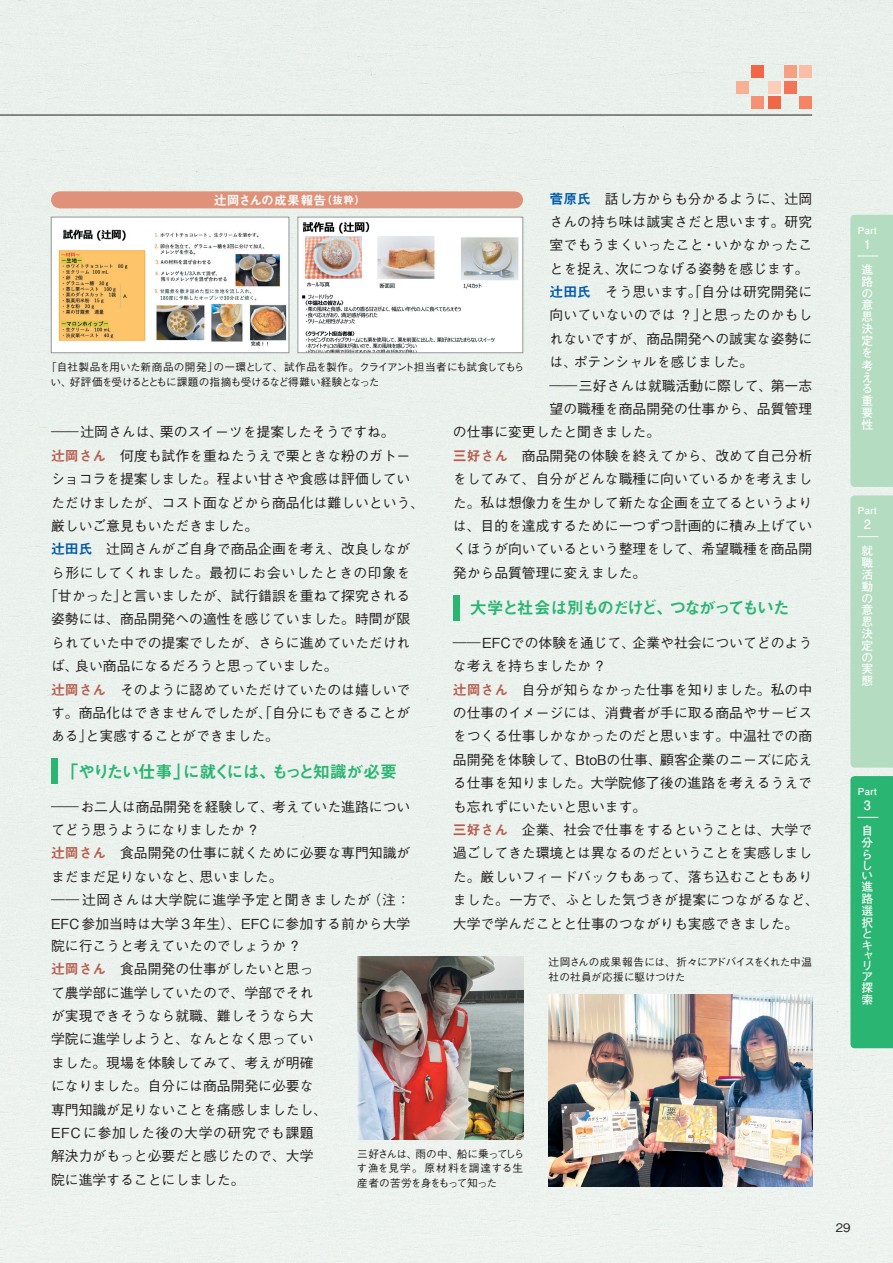
<style>
.page{position:relative;width:893px;height:1263px;background:#fff}
.page>*{position:absolute;margin:0;border:0;box-sizing:border-box;transform-origin:0 0}
.t1{font:16.95px "Midashi Go Pro MB31";letter-spacing:-.075em;color:#2bb572}
.t2{font:16.95px "Midashi Go Pro MB31";letter-spacing:-.11em;color:#2bb572}
.t3{font:500 13.8px/23.4px "Gothic BBB Pro";color:#231f20}
.t4{font:500 13.8px "Gothic BBB Pro";letter-spacing:.04em;color:#231f20}
.t5{font:12.75px "Midashi Go Pro MB31";letter-spacing:.015em;color:#fff}
.t6{font:700 12.75px "Futo Go B101 Pro";color:#fff}
.t7{font:700 11.7px/12px "Futo Go B101 Pro";color:#fff}
.t8{font:500 11.7px "Gothic BBB Pro";color:#231f20}
.t9{font:500 10.65px/14.9px "Gothic BBB Pro";letter-spacing:-.035em;color:#231f20}
.t10{font:700 9.6px "Futo Go B101 Pro";letter-spacing:.04em;color:#fff}
.s1{font-family:"Midashi Go Pro MB31";font-weight:400;color:#015aaa}
.s2{font-size:10.65px}
.s3{font-family:"Midashi Go Pro MB31";font-weight:400;color:#b85f4f}
</style>
<div class="page">
<div style="left:0;top:0;width:735px;height:262px;background:#eaf1ec"></div>
<div style="left:735px;top:0;width:158px;height:631px;background:#eaf1ec"></div>
<div style="left:0;top:262px;width:52px;height:1001px;background:#ebf1ed"></div>
<div style="left:263px;top:262px;width:52px;height:1001px;background:#ebf2ed"></div>
<div style="left:473px;top:262px;width:263px;height:369px;background:#eaf1ed"></div>
<div style="left:52px;top:353px;width:211px;height:910px;background:#ebf2ed"></div>
<div style="left:315px;top:353px;width:158px;height:594px;background:#ebf1ed"></div>
<div style="left:472px;top:631px;width:316px;height:316px;background:#ebf1ed"></div>
<div style="left:788px;top:631px;width:105px;height:632px;background:#ecf2ee"></div>
<div style="left:315px;top:947px;width:473px;height:53px;background:#ebf2ee"></div>
<div style="left:315px;top:1000px;width:52px;height:263px;background:#edf2ee"></div>
<div style="left:473px;top:1000px;width:315px;height:263px;background:#edf2ef"></div>
<div style="left:367px;top:1140px;width:106px;height:123px;background:#edf2ee"></div>
<div style="left:850px;top:215px;width:43px;height:272px;background:#b3dcc0"></div>
<div style="left:850px;top:495px;width:43px;height:272px;background:#b3dcc0"></div>
<div style="left:850px;top:776px;width:43px;height:272px;background:#2bb572"></div>
<hr style="left:0;top:115px;width:812px;height:1px;background:#231f20">
<div style="left:751px;top:65px;width:13px;height:13px;background:#f26648"></div>
<div style="left:736px;top:81px;width:12px;height:12px;background:#f9af94"></div>
<div style="left:768px;top:81px;width:12px;height:12px;background:#fcceba"></div>
<div style="left:768px;top:97px;width:12px;height:12px;background:#f26648"></div>
<div style="left:799px;top:97px;width:13px;height:12px;background:#f48465"></div>
<div style="left:784px;top:81px;width:12px;height:12px;background:#f37456"></div>
<div style="left:751px;top:97px;width:13px;height:12px;background:#f69274"></div>
<div style="left:784px;top:65px;width:12px;height:13px;background:#f69f83"></div>
<div style="left:799px;top:65px;width:13px;height:13px;background:#fabda6"></div>
<img style="left:549px;top:994px;width:263px;height:192px">
<img style="left:357px;top:957px;width:166px;height:183px">
<img style="left:53px;top:219px;width:234px;height:132px">
<div style="left:51px;top:217px;width:238px;height:136px;border:1px solid #939598"></div>
<img style="left:300px;top:219px;width:221px;height:132px">
<div style="left:298px;top:217px;width:225px;height:136px;border:1px solid #939598"></div>
<div style="left:51px;top:758px;width:6px;height:26px;background:#2bb572"></div>
<div style="left:60px;top:191px;width:454px;height:17px;background:#e09179"></div>
<div style="left:453px;top:595px;width:6px;height:25px;background:#2bb572"></div>
<p class="t3" style="left:550px;top:185px;width:264px"><span class="s1">菅原氏</span>　話し方からも分かるように、辻岡さんの持ち味は誠実さだと思います。研究室でもうまくいったこと・いかなかったことを捉え、次につなげる姿勢を感じます。<span class="s1">辻田氏</span>　そう思います。「自分は研究開発に向いていないのでは？」と思ったのかもしれないですが、商品開発への誠実な姿勢には、ポテンシャルを感じました。<br>――三好さんは就職活動に際して、第一志望の職種を商品開発の仕事から、品質管理</p>
<p class="t5" style="left:214px;top:190px;width:153px">辻岡さんの成果報告<span class="s2">（抜粋）</span></p>
<p class="t9" style="left:50px;top:358px;width:475px;text-indent:-4px">「自社製品を用いた新商品の開発」の一環として、試作品を製作。クライアント担当者にも試食してもらい、好評価を受けるとともに課題の指摘も受けるなど得難い経験となった</p>
<p class="t3" style="left:453px;top:419px;width:361px">の仕事に変更したと聞きました。<br><span class="s3">三好さん</span>　商品開発の体験を終えてから、改めて自己分析をしてみて、自分がどんな職種に向いているかを考えました。私は想像力を生かして新たな企画を立てるというよりは、目的を達成するために一つずつ計画的に積み上げていくほうが向いているという整理をして、希望職種を商品開発から品質管理に変えました。</p>
<p class="t3" style="left:51px;top:419px;width:345px">――辻岡さんは、栗のスイーツを提案したそうですね。</p>
<p class="t3" style="left:51px;top:442px;width:361px"><span class="s3">辻岡さん</span>　何度も試作を重ねたうえで栗ときな粉のガトー</p>
<p class="t3" style="left:51px;top:466px;width:361px">ショコラを提案しました。程よい甘さや食感は評価してい</p>
<p class="t3" style="left:51px;top:489px;width:375px">ただけましたが、コスト面などから商品化は難しいという、</p>
<p class="t3" style="left:51px;top:512px;width:209px">厳しいご意見もいただきました。</p>
<p class="t3" style="left:51px;top:536px;width:361px"><span class="s1">辻田氏</span>　辻岡さんがご自身で商品企画を考え、改良しなが</p>
<p class="t4" style="left:51px;top:561px;width:361px">ら形にしてくれました。最初にお会いしたときの印象を</p>
<p class="t3" style="left:44px;top:582px;width:368px">「甘かった」と言いましたが、試行錯誤を重ねて探究される</p>
<p class="t3" style="left:51px;top:606px;width:361px">姿勢には、商品開発への適性を感じていました。時間が限</p>
<p class="t3" style="left:51px;top:629px;width:361px">られていた中での提案でしたが、さらに進めていただけれ</p>
<p class="t3" style="left:51px;top:653px;width:288px">ば、良い商品になるだろうと思っていました。</p>
<p class="t3" style="left:51px;top:676px;width:361px"><span class="s3">辻岡さん</span>　そのように認めていただけていたのは嬉しいで</p>
<p class="t3" style="left:51px;top:699px;width:361px">す。商品化はできませんでしたが、「自分にもできることが</p>
<p class="t3" style="left:51px;top:723px;width:230px">ある」と実感することができました。</p>
<p class="t2" style="left:470px;top:594px;width:321px">大学と社会は別ものだけど、つながってもいた</p>
<p class="t3" style="left:453px;top:629px;width:368px">――EFCでの体験を通じて、企業や社会についてどのような考えを持ちましたか？<br><span class="s3">辻岡さん</span>　自分が知らなかった仕事を知りました。私の中の仕事のイメージには、消費者が手に取る商品やサービスをつくる仕事しかなかったのだと思います。中温社での商品開発を体験して、BtoBの仕事、顧客企業のニーズに応える仕事を知りました。大学院修了後の進路を考えるうえでも忘れずにいたいと思います。<br><span class="s3">三好さん</span>　企業、社会で仕事をするということは、大学で過ごしてきた環境とは異なるのだということを実感しました。厳しいフィードバックもあって、落ち込むこともありました。一方で、ふとした気づきが提案につながるなど、大学で学んだことと仕事のつながりも実感できました。</p>
<p class="t1" style="left:61px;top:758px;width:337px">「やりたい仕事」に就くには、もっと知識が必要</p>
<p class="t3" style="left:51px;top:793px;width:361px">――お二人は商品開発を経験して、考えていた進路についてどう思うようになりましたか？<br><span class="s3">辻岡さん</span>　食品開発の仕事に就くために必要な専門知識がまだまだ足りないなと、思いました。<br>―― 辻岡さんは大学院に進学予定と聞きましたが（注：<br>EFC参加当時は大学３年生）、EFCに参加する前から大学院に行こうと考えていたのでしょうか？<br><span class="s3">辻岡さん</span>　食品開発の仕事がしたいと思っ<br>て農学部に進学していたので、学部でそれ<br>が実現できそうなら就職、難しそうなら大<br>学院に進学しようと、なんとなく思ってい<br>ました。現場を体験してみて、考えが明確<br>になりました。自分には商品開発に必要な<br>専門知識が足りないことを痛感しましたし、<br>EFCに参加した後の大学の研究でも課題<br>解決力がもっと必要だと感じたので、大学<br>院に進学することにしました。</p>
<p class="t9" style="left:549px;top:953px;width:265px">辻岡さんの成果報告には、折々にアドバイスをくれた中温社の社員が応援に駆けつけた</p>
<p class="t9" style="left:357px;top:1145px;width:169px">三好さんは、雨の中、船に乗ってしらす漁を見学。原材料を調達する生産者の苦労を身をもって知った</p>
<p class="t10" style="left:858px;top:222px;width:21px">Part</p>
<p class="t6" style="left:864px;top:233px;width:9px">1</p>
<p class="t7" style="left:862px;top:262px;width:13px">進路の意思決定を考える重要性</p>
<p class="t10" style="left:858px;top:503px;width:21px">Part</p>
<p class="t6" style="left:864px;top:514px;width:9px">2</p>
<p class="t7" style="left:862px;top:543px;width:13px;text-align:justify">就職活動の意思決定の実態</p>
<p class="t10" style="left:858px;top:784px;width:21px">Part</p>
<p class="t6" style="left:864px;top:795px;width:9px">3</p>
<p class="t7" style="left:862px;top:823px;width:13px;line-height:11.6px">自分らし</p>
<p class="t7" style="left:862px;top:869px;width:13px;line-height:10.8px">い進</p>
<p class="t7" style="left:862px;top:891px;width:13px">路選択とキ</p>
<p class="t7" style="left:862px;top:948px;width:13px;line-height:10.9px">ャリア探索</p>
<p class="t8" style="left:836px;top:1218px;width:16px">29</p>
</div>
